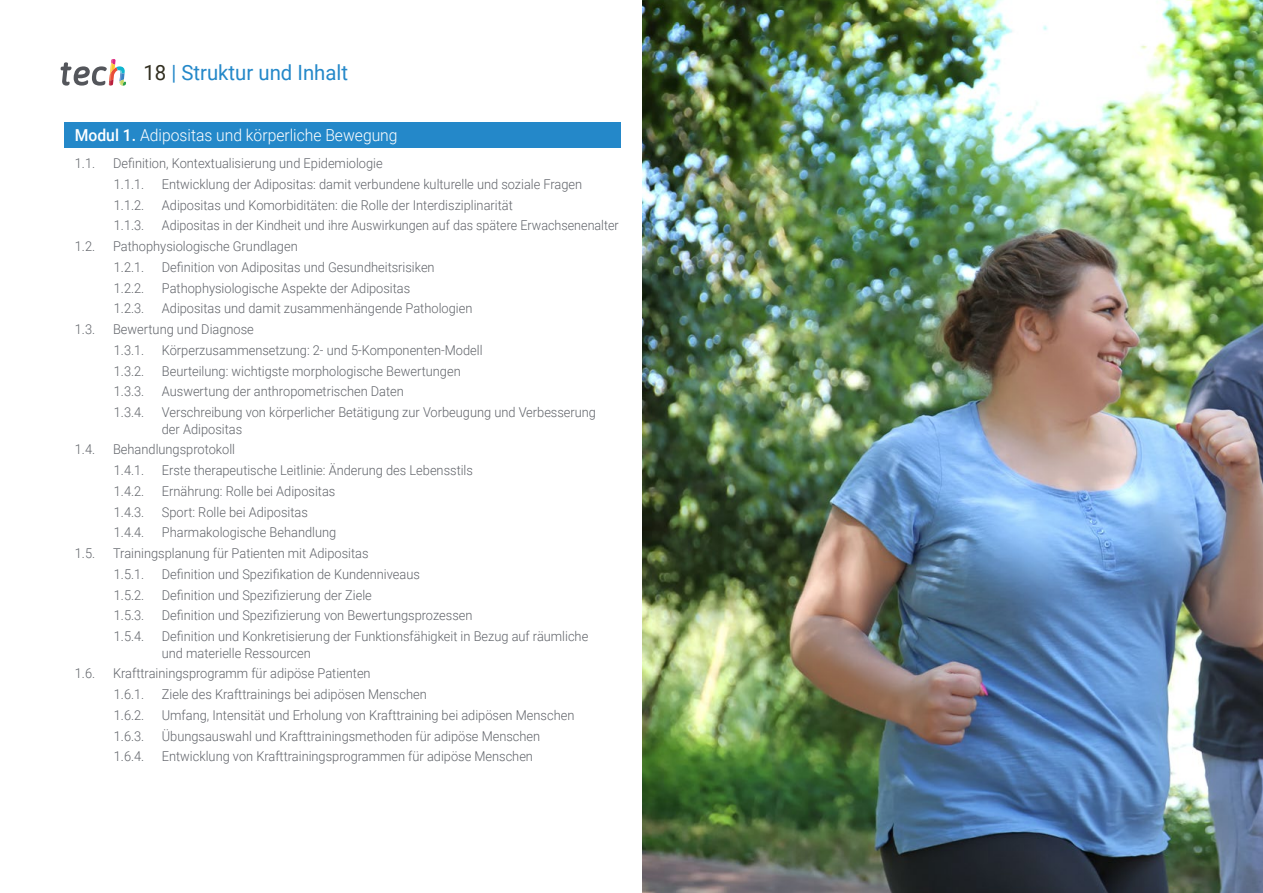
<style>
.page{position:relative;width:1263px;height:893px;background:#fff}
.page>*{position:absolute;margin:0;border:0;box-sizing:border-box;transform-origin:0 0}
.t1{font:21px "Roboto";color:#2488c9}
.t2{font:300 16.5px "Roboto";color:#fff;scale:.95 1}
.t3{font:300 13.5px/20.7px "Roboto";color:#61646a;scale:.95 1}
.t4{font:300 13.5px "Roboto";color:#61646a;scale:.93 1}
.s1{color:#312e20}
.s2{font-weight:500}
</style>
<div class="page">
<div style="left:64px;top:122px;width:557px;height:25px;background:#2488c9"></div>
<img style="left:642px;top:0;width:621px;height:893px">
<svg style="left:61px;top:59px;width:65px;height:27px"></svg>
<h1 class="t1" style="left:144px;top:57px;width:206px"><span class="s1">18</span> | Struktur und Inhalt</h1>
<p class="t2" style="left:75px;top:124px;width:341px"><span class="s2">Modul 1.</span> Adipositas und körperliche Bewegung</p>
<p class="t3" style="left:75px;top:152px;width:23px">1.1.</p>
<p class="t3" style="left:113px;top:152px;width:285px">Definition, Kontextualisierung und Epidemiologie<br>1.1.1.</p>
<p class="t3" style="left:162px;top:173px;width:444px">Entwicklung der Adipositas: damit verbundene kulturelle und soziale Fragen</p>
<p class="t3" style="left:114px;top:194px;width:34px">1.1.2.</p>
<p class="t3" style="left:162px;top:194px;width:371px">Adipositas und Komorbiditäten: die Rolle der Interdisziplinarität</p>
<p class="t3" style="left:114px;top:215px;width:34px">1.1.3.</p>
<p class="t4" style="left:162px;top:216px;width:493px">Adipositas in der Kindheit und ihre Auswirkungen auf das spätere Erwachsenenalter</p>
<p class="t3" style="left:75px;top:235px;width:23px">1.2.</p>
<p class="t3" style="left:113px;top:235px;width:196px">Pathophysiologische Grundlagen<br>1.2.1.</p>
<p class="t3" style="left:162px;top:256px;width:289px">Definition von Adipositas und Gesundheitsrisiken</p>
<p class="t3" style="left:114px;top:277px;width:34px">1.2.2.</p>
<p class="t3" style="left:162px;top:277px;width:263px">Pathophysiologische Aspekte der Adipositas</p>
<p class="t3" style="left:114px;top:298px;width:34px">1.2.3.</p>
<p class="t3" style="left:162px;top:298px;width:328px">Adipositas und damit zusammenhängende Pathologien</p>
<p class="t3" style="left:75px;top:318px;width:23px">1.3.</p>
<p class="t3" style="left:113px;top:318px;width:150px">Bewertung und Diagnose<br>1.3.1.</p>
<p class="t3" style="left:162px;top:339px;width:339px">Körperzusammensetzung: 2- und 5-Komponenten-Modell</p>
<p class="t3" style="left:114px;top:360px;width:34px">1.3.2.</p>
<p class="t3" style="left:162px;top:360px;width:316px">Beurteilung: wichtigste morphologische Bewertungen</p>
<p class="t3" style="left:114px;top:381px;width:34px">1.3.3.</p>
<p class="t3" style="left:162px;top:381px;width:256px">Auswertung der anthropometrischen Daten</p>
<p class="t3" style="left:114px;top:401px;width:34px">1.3.4.</p>
<p class="t3" style="left:162px;top:404px;width:459px;line-height:16.5px">Verschreibung von körperlicher Betätigung zur Vorbeugung und Verbesserung der Adipositas</p>
<p class="t3" style="left:75px;top:439px;width:23px">1.4.</p>
<p class="t3" style="left:113px;top:439px;width:130px">Behandlungsprotokoll<br>1.4.1.</p>
<p class="t3" style="left:162px;top:459px;width:329px">Erste therapeutische Leitlinie: Änderung des Lebensstils</p>
<p class="t3" style="left:114px;top:480px;width:34px">1.4.2.</p>
<p class="t3" style="left:162px;top:480px;width:184px">Ernährung: Rolle bei Adipositas</p>
<p class="t3" style="left:114px;top:501px;width:34px">1.4.3.</p>
<p class="t3" style="left:162px;top:501px;width:155px">Sport: Rolle bei Adipositas</p>
<p class="t3" style="left:114px;top:522px;width:34px">1.4.4.</p>
<p class="t3" style="left:162px;top:522px;width:185px">Pharmakologische Behandlung</p>
<p class="t3" style="left:75px;top:542px;width:23px">1.5.</p>
<p class="t3" style="left:113px;top:542px;width:270px">Trainingsplanung für Patienten mit Adipositas<br>1.5.1.</p>
<p class="t3" style="left:162px;top:563px;width:273px">Definition und Spezifikation de Kundenniveaus</p>
<p class="t3" style="left:114px;top:584px;width:34px">1.5.2.</p>
<p class="t3" style="left:162px;top:584px;width:223px">Definition und Spezifizierung der Ziele</p>
<p class="t3" style="left:114px;top:605px;width:34px">1.5.3.</p>
<p class="t3" style="left:162px;top:605px;width:328px">Definition und Spezifizierung von Bewertungsprozessen</p>
<p class="t3" style="left:114px;top:625px;width:34px">1.5.4.</p>
<p class="t3" style="left:162px;top:628px;width:450px;line-height:16.5px">Definition und Konkretisierung der Funktionsfähigkeit in Bezug auf räumliche und materielle Ressourcen</p>
<p class="t3" style="left:75px;top:663px;width:23px">1.6.</p>
<p class="t3" style="left:113px;top:663px;width:273px">Krafttrainingsprogramm für adipöse Patienten<br>1.6.1.</p>
<p class="t3" style="left:162px;top:683px;width:280px">Ziele des Krafttrainings bei adipösen Menschen</p>
<p class="t3" style="left:114px;top:704px;width:34px">1.6.2.</p>
<p class="t3" style="left:162px;top:704px;width:436px">Umfang, Intensität und Erholung von Krafttraining bei adipösen Menschen</p>
<p class="t3" style="left:114px;top:725px;width:34px">1.6.3.</p>
<p class="t3" style="left:162px;top:725px;width:400px">Übungsauswahl und Krafttrainingsmethoden für adipöse Menschen</p>
<p class="t3" style="left:114px;top:746px;width:34px">1.6.4.</p>
<p class="t3" style="left:162px;top:746px;width:392px">Entwicklung von Krafttrainingsprogrammen für adipöse Menschen</p>
</div>
